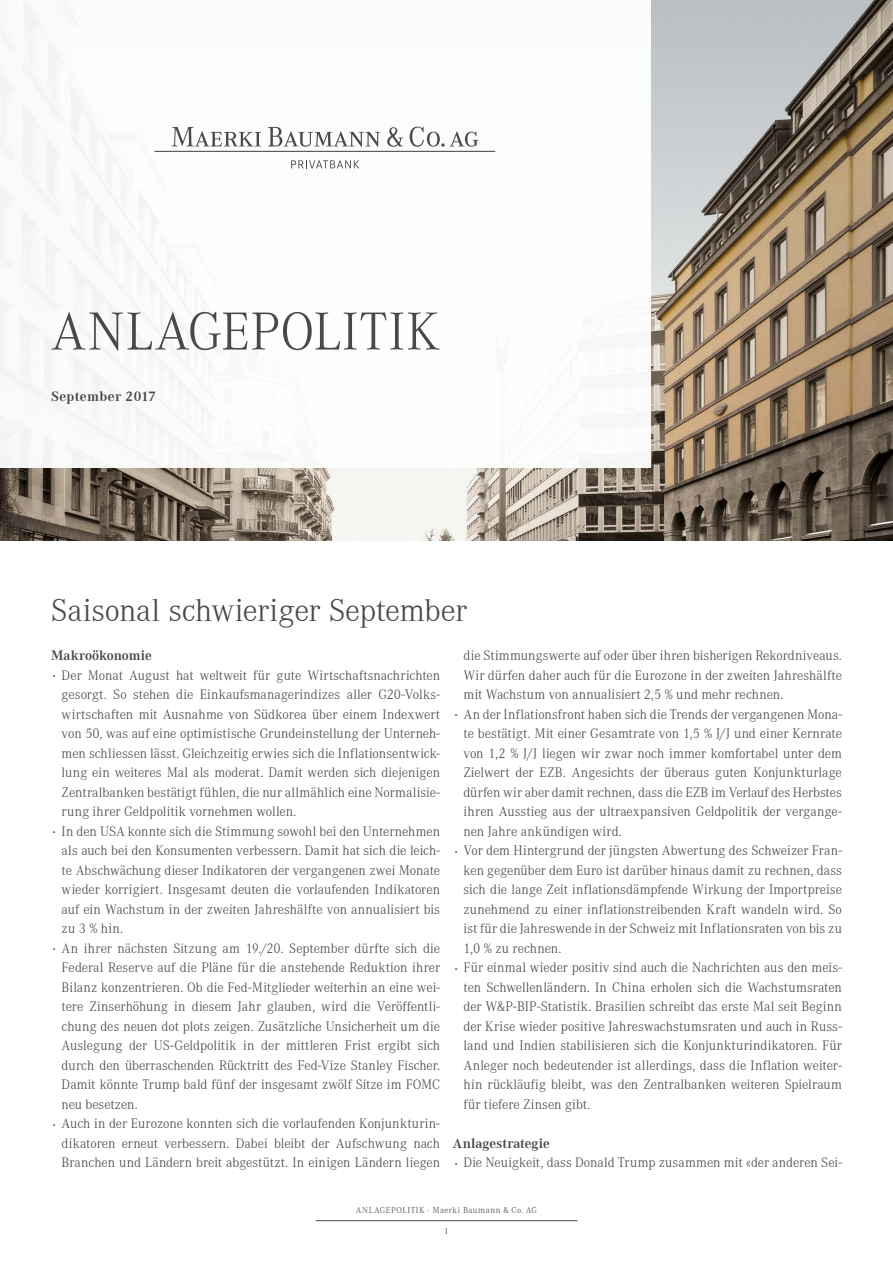
<style>
.page{position:relative;width:893px;height:1263px;background:#fff}
.page>*{position:absolute;margin:0;border:0;box-sizing:border-box;transform-origin:0 0}
.t1{font:300 55.5px "Corporate A";letter-spacing:.015em;color:#4a4947}
.t2{font:300 33px "Corporate A";letter-spacing:-.01em;color:#4a4947}
.t3{font:300 14.25px/19.5px "Corporate A";color:#4a4947}
.t4{font:700 14.25px "Corporate A";letter-spacing:.015em;color:#4a4947}
.t5{font:300 14.25px "Corporate A";letter-spacing:.02em;color:#4a4947}
.t6{font:300 9px "Corporate A";letter-spacing:.06em;color:#4a4947}
.s1{font-size:19.5px}
.s2{font-weight:700}
</style>
<div class="page">
<img style="left:0;top:0;width:893px;height:540px">
<div style="left:0;top:0;width:651px;height:468px;background:#fff"></div>
<hr style="left:154px;top:151px;width:341px;height:1px;background:#4a4947">
<svg style="left:172px;top:127px;width:89px;height:19px"></svg>
<svg style="left:268px;top:127px;width:112px;height:20px"></svg>
<svg style="left:387px;top:127px;width:16px;height:20px"></svg>
<svg style="left:410px;top:127px;width:68px;height:20px"></svg>
<svg style="left:291px;top:160px;width:68px;height:8px"></svg>
<hr style="left:316px;top:1220px;width:261px;height:1px;background:#4a4947">
<h1 class="t1" style="left:51px;top:301px;width:391px">ANLAGEPOLITIK</h1>
<p class="t4" style="left:51px;top:388px;width:107px">September 2017</p>
<h2 class="t2" style="left:51px;top:592px;width:418px">Saisonal schwieriger September</h2>
<p class="t4" style="left:51px;top:648px;width:102px">Makroökonomie</p>
<p class="t3" style="left:52px;top:666px;width:389px"><span class="s1">·</span> Der Monat August hat weltweit für gute Wirtschaftsnachrichten</p>
<p class="t3" style="left:62px;top:685px;width:380px">gesorgt. So stehen die Einkaufsmanagerindizes aller G20-Volks-</p>
<p class="t3" style="left:62px;top:705px;width:380px">wirtschaften mit Ausnahme von Südkorea über einem Indexwert</p>
<p class="t3" style="left:62px;top:724px;width:380px">von 50, was auf eine optimistische Grundeinstellung der Unterneh-</p>
<p class="t3" style="left:62px;top:744px;width:380px">men schliessen lässt. Gleichzeitig erwies sich die Inflationsentwick-</p>
<p class="t3" style="left:62px;top:763px;width:380px">lung ein weiteres Mal als moderat. Damit werden sich diejenigen</p>
<p class="t3" style="left:62px;top:783px;width:380px">Zentralbanken bestätigt fühlen, die nur allmählich eine Normalisie-</p>
<p class="t3" style="left:62px;top:802px;width:236px">rung ihrer Geldpolitik vornehmen wollen.</p>
<p class="t3" style="left:52px;top:822px;width:389px"><span class="s1">·</span> In den USA konnte sich die Stimmung sowohl bei den Unternehmen</p>
<p class="t3" style="left:62px;top:841px;width:380px">als auch bei den Konsumenten verbessern. Damit hat sich die leich-</p>
<p class="t3" style="left:62px;top:861px;width:380px">te Abschwächung dieser Indikatoren der vergangenen zwei Monate</p>
<p class="t3" style="left:62px;top:880px;width:380px">wieder korrigiert. Insgesamt deuten die vorlaufenden Indikatoren</p>
<p class="t3" style="left:62px;top:900px;width:380px">auf ein Wachstum in der zweiten Jahreshälfte von annualisiert bis</p>
<p class="t3" style="left:62px;top:919px;width:63px">zu 3 % hin.</p>
<p class="t3" style="left:52px;top:939px;width:389px"><span class="s1">·</span> An ihrer nächsten Sitzung am 19./20. September dürfte sich die</p>
<p class="t3" style="left:62px;top:958px;width:380px">Federal Reserve auf die Pläne für die anstehende Reduktion ihrer</p>
<p class="t3" style="left:62px;top:978px;width:380px">Bilanz konzentrieren. Ob die Fed-Mitglieder weiterhin an eine wei-</p>
<p class="t3" style="left:62px;top:997px;width:380px">tere Zinserhöhung in diesem Jahr glauben, wird die Veröffentli-</p>
<p class="t3" style="left:62px;top:1017px;width:380px">chung des neuen dot plots zeigen. Zusätzliche Unsicherheit um die</p>
<p class="t3" style="left:62px;top:1036px;width:380px">Auslegung der US-Geldpolitik in der mittleren Frist ergibt sich</p>
<p class="t3" style="left:62px;top:1056px;width:380px">durch den überraschenden Rücktritt des Fed-Vize Stanley Fischer.</p>
<p class="t3" style="left:62px;top:1075px;width:380px">Damit könnte Trump bald fünf der insgesamt zwölf Sitze im FOMC</p>
<p class="t3" style="left:62px;top:1095px;width:78px">neu besetzen.</p>
<p class="t3" style="left:52px;top:1114px;width:389px"><span class="s1">·</span> Auch in der Eurozone konnten sich die vorlaufenden Konjunkturin-</p>
<p class="t3" style="left:62px;top:1134px;width:380px">dikatoren erneut verbessern. Dabei bleibt der Aufschwung nach</p>
<p class="t3" style="left:62px;top:1153px;width:380px">Branchen und Ländern breit abgestützt. In einigen Ländern liegen</p>
<p class="t3" style="left:463px;top:646px;width:380px">die Stimmungswerte auf oder über ihren bisherigen Rekordniveaus.</p>
<p class="t3" style="left:463px;top:666px;width:380px">Wir dürfen daher auch für die Eurozone in der zweiten Jahreshälfte</p>
<p class="t3" style="left:463px;top:685px;width:321px">mit Wachstum von annualisiert 2,5 % und mehr rechnen.</p>
<p class="t3" style="left:454px;top:705px;width:389px"><span class="s1">·</span> An der Inflationsfront haben sich die Trends der vergangenen Mona-</p>
<p class="t3" style="left:463px;top:724px;width:380px">te bestätigt. Mit einer Gesamtrate von 1,5 % J/J und einer Kernrate</p>
<p class="t3" style="left:463px;top:744px;width:380px">von 1,2 % J/J liegen wir zwar noch immer komfortabel unter dem</p>
<p class="t3" style="left:463px;top:763px;width:380px">Zielwert der EZB. Angesichts der überaus guten Konjunkturlage</p>
<p class="t3" style="left:463px;top:783px;width:380px">dürfen wir aber damit rechnen, dass die EZB im Verlauf des Herbstes</p>
<p class="t3" style="left:463px;top:802px;width:380px">ihren Ausstieg aus der ultraexpansiven Geldpolitik der vergange-</p>
<p class="t5" style="left:463px;top:823px;width:160px">nen Jahre ankündigen wird.</p>
<p class="t3" style="left:454px;top:841px;width:389px"><span class="s1">·</span> Vor dem Hintergrund der jüngsten Abwertung des Schweizer Fran-</p>
<p class="t3" style="left:463px;top:861px;width:380px">ken gegenüber dem Euro ist darüber hinaus damit zu rechnen, dass</p>
<p class="t3" style="left:463px;top:880px;width:380px">sich die lange Zeit inflationsdämpfende Wirkung der Importpreise</p>
<p class="t3" style="left:463px;top:900px;width:380px">zunehmend zu einer inflationstreibenden Kraft wandeln wird. So</p>
<p class="t3" style="left:463px;top:919px;width:380px">ist für die Jahreswende in der Schweiz mit Inflationsraten von bis zu</p>
<p class="t3" style="left:463px;top:939px;width:99px">1,0 % zu rechnen.</p>
<p class="t3" style="left:454px;top:958px;width:389px"><span class="s1">·</span> Für einmal wieder positiv sind auch die Nachrichten aus den meis-</p>
<p class="t3" style="left:463px;top:978px;width:380px">ten Schwellenländern. In China erholen sich die Wachstumsraten</p>
<p class="t3" style="left:463px;top:997px;width:380px">der W&amp;P-BIP-Statistik. Brasilien schreibt das erste Mal seit Beginn</p>
<p class="t3" style="left:463px;top:1017px;width:380px">der Krise wieder positive Jahreswachstumsraten und auch in Russ-</p>
<p class="t3" style="left:463px;top:1036px;width:380px">land und Indien stabilisieren sich die Konjunkturindikatoren. Für</p>
<p class="t3" style="left:463px;top:1056px;width:380px">Anleger noch bedeutender ist allerdings, dass die Inflation weiter-</p>
<p class="t3" style="left:463px;top:1075px;width:380px">hin rückläufig bleibt, was den Zentralbanken weiteren Spielraum</p>
<p class="t3" style="left:463px;top:1095px;width:128px">für tiefere Zinsen gibt.</p>
<p class="t3" style="left:453px;top:1134px;width:391px"><span class="s2">Anlagestrategie<br></span><span class="s1">·</span> Die Neuigkeit, dass Donald Trump zusammen mit «der anderen Sei-</p>
<p class="t6" style="left:356px;top:1205px;width:183px">ANLAGEPOLITIK · Maerki Baumann &amp; Co. AG</p>
<p class="t6" style="left:444px;top:1226px;width:6px">1</p>
</div>
